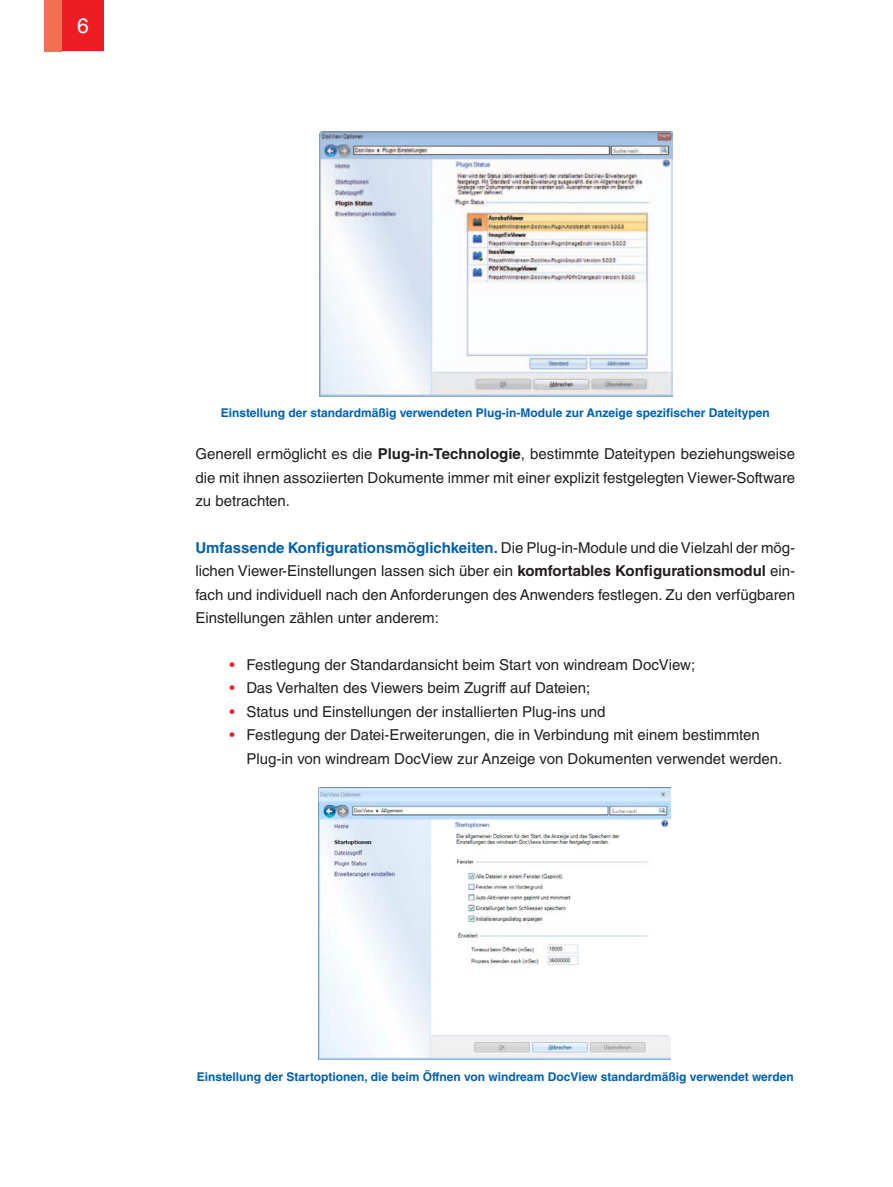
<style>
.page{position:relative;width:893px;height:1187px;background:#fff}
.page>*{position:absolute;margin:0;border:0;box-sizing:border-box;transform-origin:0 0}
.t1{font:21px "Helvetica LT Std";color:#fff}
.t2{font:15px/23.4px "Helvetica LT Std";color:#231f20;text-align:justify}
.t3{font:700 12px "Helvetica LT Std";color:#0160ae}
.s1{font-weight:700}
.s2{font-weight:700;color:#0160ae}
.s3{color:#ee1d23}
</style>
<div class="page">
<div style="left:62px;top:0;width:42px;height:51px;background:#ee1d23"></div>
<div style="left:45px;top:0;width:17px;height:51px;background:#f36f51"></div>
<img style="left:320px;top:132px;width:353px;height:264px">
<img style="left:318px;top:787px;width:353px;height:272px">
<h1 class="t1" style="left:77px;top:13px;width:13px">6</h1>
<p class="t3" style="left:221px;top:405px;width:551px">Einstellung der standardmäßig verwendeten Plug-in-Module zur Anzeige spezifischer Dateitypen</p>
<p class="t2" style="left:195px;top:442px;width:601px">Generell ermöglicht es die <span class="s1">Plug-in-Technologie</span>, bestimmte Dateitypen beziehungsweise die mit ihnen assoziierten Dokumente immer mit einer explizit festgelegten Viewer-Software zu betrachten.</p>
<p class="t2" style="left:195px;top:536px;width:601px"><span class="s2">Umfassende Konfigurationsmöglichkeiten.</span> Die Plug-in-Module und die Vielzahl der mög&shy;lichen Viewer-Einstellungen lassen sich über ein <span class="s1">komfortables Konfigurationsmodul</span> ein&shy;fach und individuell nach den Anforderungen des Anwenders festlegen. Zu den verfügbaren Einstellungen zählen unter anderem:</p>
<p class="t2" style="left:229px;top:653px;width:467px"><span class="s3">•</span> Festlegung der Standardansicht beim Start von windream DocView;</p>
<p class="t2" style="left:229px;top:676px;width:362px"><span class="s3">•</span> Das Verhalten des Viewers beim Zugriff auf Dateien;</p>
<p class="t2" style="left:229px;top:699px;width:378px"><span class="s3">•</span> Status und Einstellungen der installierten Plug-ins und</p>
<p class="t2" style="left:246px;top:723px;width:537px;text-indent:-17px"><span class="s3">•</span> Festlegung der Datei-Erweiterungen, die in Verbindung mit einem bestimmten<br>Plug-in von windream DocView zur Anzeige von Dokumenten verwendet werden.</p>
<p class="t3" style="left:197px;top:1069px;width:598px">Einstellung der Startoptionen, die beim Öffnen von windream DocView standardmäßig verwendet werden</p>
</div>
